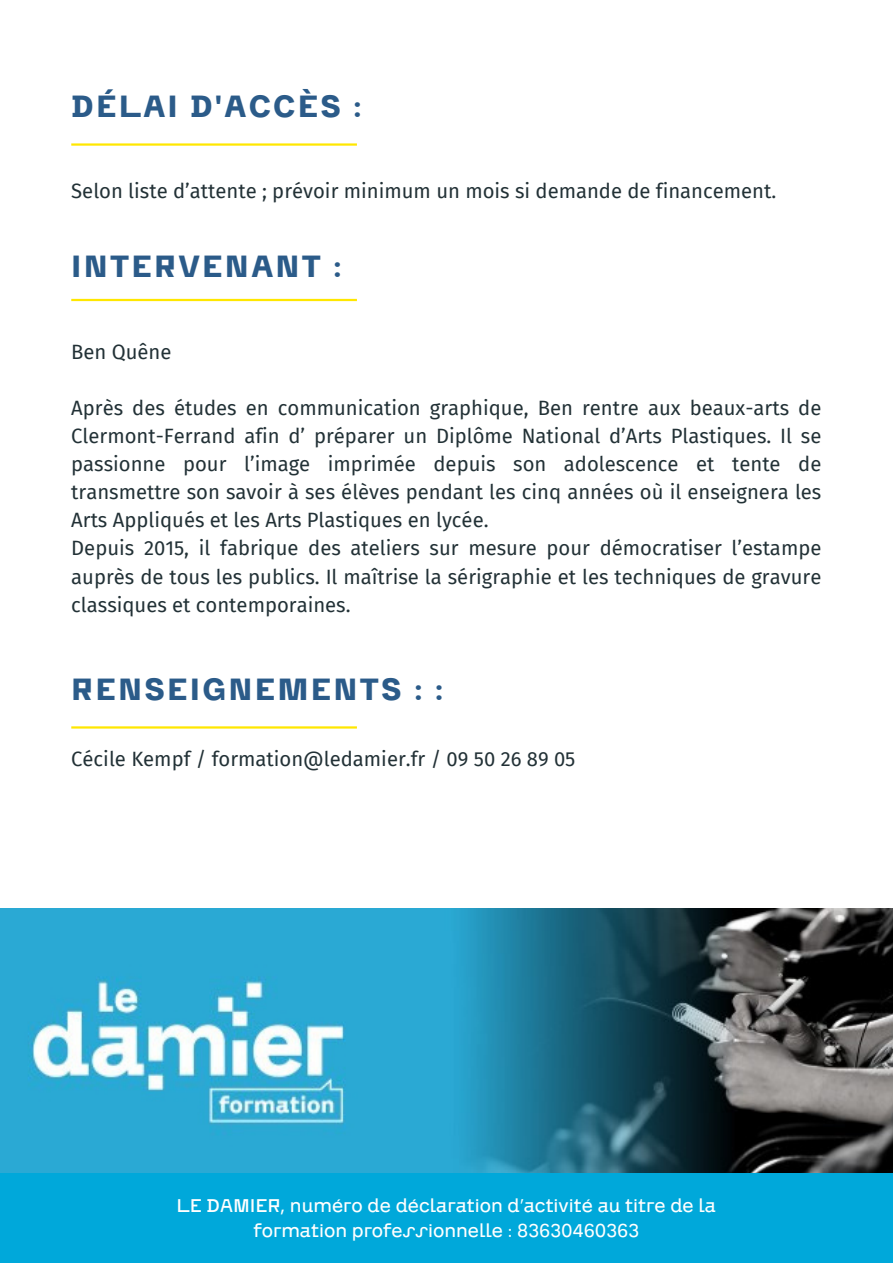
<style>
.page{position:relative;width:893px;height:1264px;background:#fff}
.page>*{position:absolute;margin:0;border:0;box-sizing:border-box;transform-origin:0 0}
.t1{font:700 30px "CA Saygon";letter-spacing:.075em;color:#2b5b89}
.t2{font:20.25px/28px "Fira Sans";color:#223136;text-align:justify}
.t3{font:300 18px/24.8px "CA Saygon";color:#fff;text-align:center}
</style>
<div class="page">
<img style="left:0;top:909px;width:892px;height:264px">
<div style="left:0;top:1173px;width:892px;height:89px;background:#00a8da"></div>
<hr style="left:71px;top:143px;width:286px;height:3px;background:#ffe700">
<hr style="left:71px;top:299px;width:286px;height:2px;background:#ffe700">
<hr style="left:71px;top:726px;width:286px;height:2px;background:#ffe700">
<h1 class="t1" style="left:71px;top:80px;width:292px">DÉLAI D'ACCÈS :</h1>
<p class="t2" style="left:71px;top:176px;width:706px">Selon liste d’attente ; prévoir minimum un mois si demande de financement.</p>
<h1 class="t1" style="left:71px;top:241px;width:272px">INTERVENANT :</h1>
<p class="t2" style="left:71px;top:337px;width:102px">Ben Quêne</p>
<p class="t2" style="left:71px;top:393px;width:751px">Après des études en communication graphique, Ben rentre aux beaux-arts de Clermont-Ferrand afin d’ préparer un Diplôme National d’Arts Plastiques. Il se passionne pour l’image imprimée depuis son adolescence et tente de transmettre son savoir à ses élèves pendant les cinq années où il enseignera les Arts Appliqués et les Arts Plastiques en lycée.</p>
<p class="t2" style="left:71px;top:534px;width:751px">Depuis 2015, il fabrique des ateliers sur mesure pour démocratiser l’estampe auprès de tous les publics. Il maîtrise la sérigraphie et les techniques de gravure classiques et contemporaines.</p>
<h1 class="t1" style="left:71px;top:663px;width:374px">RENSEIGNEMENTS : :</h1>
<p class="t2" style="left:71px;top:744px;width:505px">Cécile Kempf / formation@ledamier.fr / 09 50 26 89 05</p>
<p class="t3" style="left:176px;top:1192px;width:541px">LE DAMIER, numéro de déclaration d’activité au titre de la formation professionnelle : 83630460363</p>
</div>
